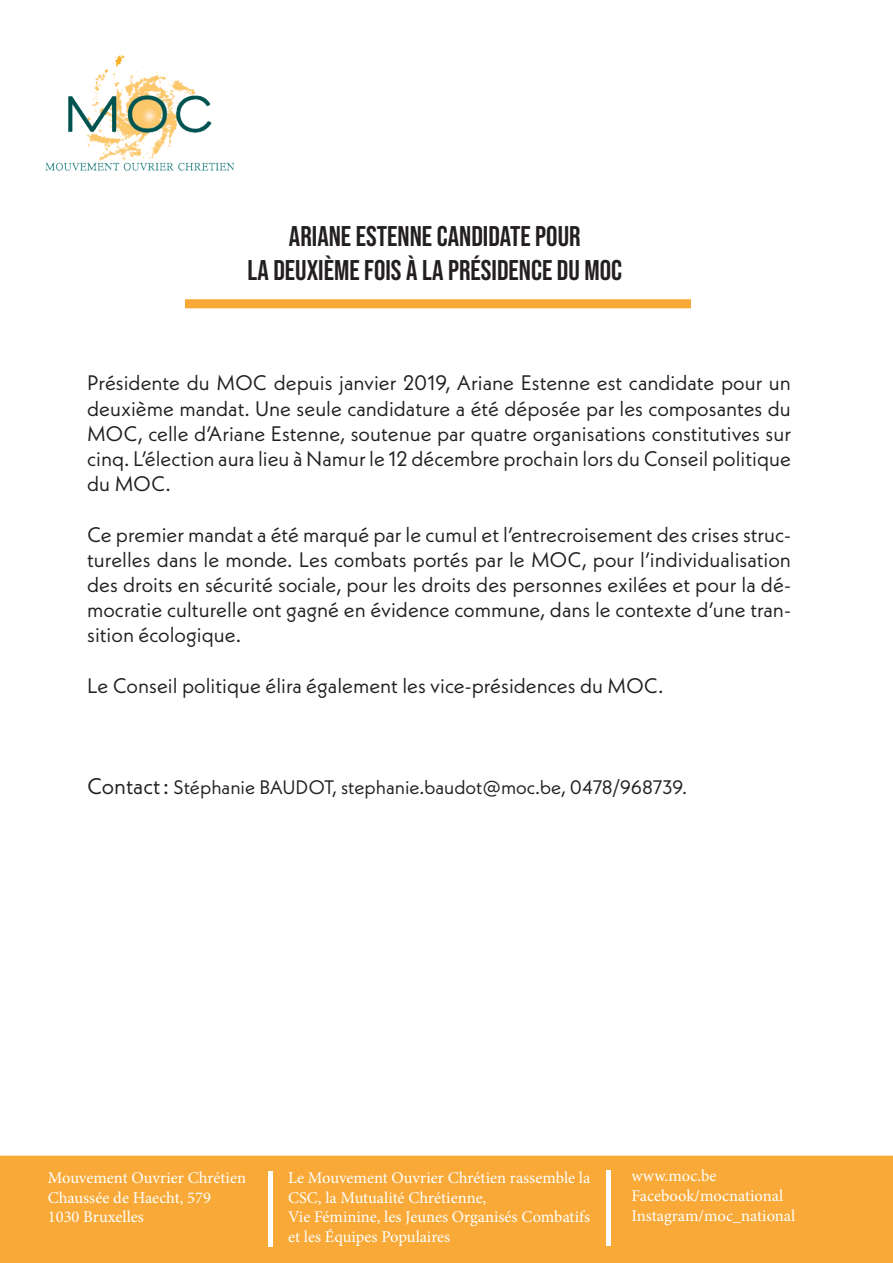
<style>
.page{position:relative;width:893px;height:1263px;background:#fff}
.page>*{position:absolute;margin:0;border:0;box-sizing:border-box;transform-origin:0 0}
.t1{font:28.5px "Bebas Neue";color:#231f20}
.t2{font:21px/25.2px "Neue Kabel";color:#231f20;text-align:justify}
.t3{font:19.5px "Neue Kabel";color:#231f20}
.t4{font:16.5px/19.8px "Minion Pro";color:#fff}
.s1{font-size:22.5px}
</style>
<div class="page">
<div style="left:185px;top:299px;width:506px;height:9px;background:#f8a937;border:2px solid #f8a937"></div>
<img style="left:46px;top:54px;width:189px;height:116px">
<div style="left:1px;top:1156px;width:891px;height:106px;background:#f8a937"></div>
<div style="left:0;top:1155px;width:893px;height:108px;border:2px solid #f8a937"></div>
<hr style="left:268px;top:1172px;width:4px;height:75px;background:#fff">
<div style="left:606px;top:1171px;width:5px;height:75px;background:#fff"></div>
<p class="t1" style="left:289px;top:220px;width:293px">ARIANE ESTENNE CANDIDATE POUR</p>
<p class="t1" style="left:247px;top:254px;width:376px">LA DEUXIÈME FOIS À LA PRÉSIDENCE DU MOC</p>
<p class="t2" style="left:87px;top:370px;width:705px">Présidente du MOC depuis janvier 2019, Ariane Estenne est candidate pour un deuxième mandat. Une seule candidature a été déposée par les composantes du MOC, celle d’Ariane Estenne, soutenue par quatre organisations constitutives sur cinq. L’élection aura lieu à Namur le 12 décembre prochain lors du Conseil politique du MOC.</p>
<p class="t2" style="left:87px;top:521px;width:705px">Ce premier mandat a été marqué par le cumul et l’entrecroisement des crises struc&shy;turelles dans le monde. Les combats portés par le MOC, pour l’individualisation des droits en sécurité sociale, pour les droits des personnes exilées et pour la dé&shy;mocratie culturelle ont gagné en évidence commune, dans le contexte d’une tran&shy;sition écologique.</p>
<p class="t2" style="left:87px;top:673px;width:578px">Le Conseil politique élira également les vice-présidences du MOC.</p>
<p class="t3" style="left:87px;top:774px;width:601px"><span class="s1">Contact:</span> Stéphanie BAUDOT, stephanie.baudot@moc.be, 0478/968739.</p>
<p class="t4" style="left:48px;top:1167px;width:200px">Mouvement Ouvrier Chrétien<br>Chaussée de Haecht, 579</p>
<p class="t4" style="left:48px;top:1207px;width:98px">1030 Bruxelles</p>
<p class="t4" style="left:288px;top:1167px;width:304px">Le Mouvement Ouvrier Chrétien rassemble la<br>CSC, la Mutualité Chrétienne,</p>
<p class="t4" style="left:288px;top:1207px;width:303px">Vie Féminine, les Jeunes Organisés Combatifs et les Équipes Populaires</p>
<p class="t4" style="left:631px;top:1166px;width:87px">www.moc.be</p>
<p class="t4" style="left:631px;top:1186px;width:153px">Facebook/mocnational</p>
<p class="t4" style="left:631px;top:1206px;width:165px">Instagram/moc_national</p>
</div>
